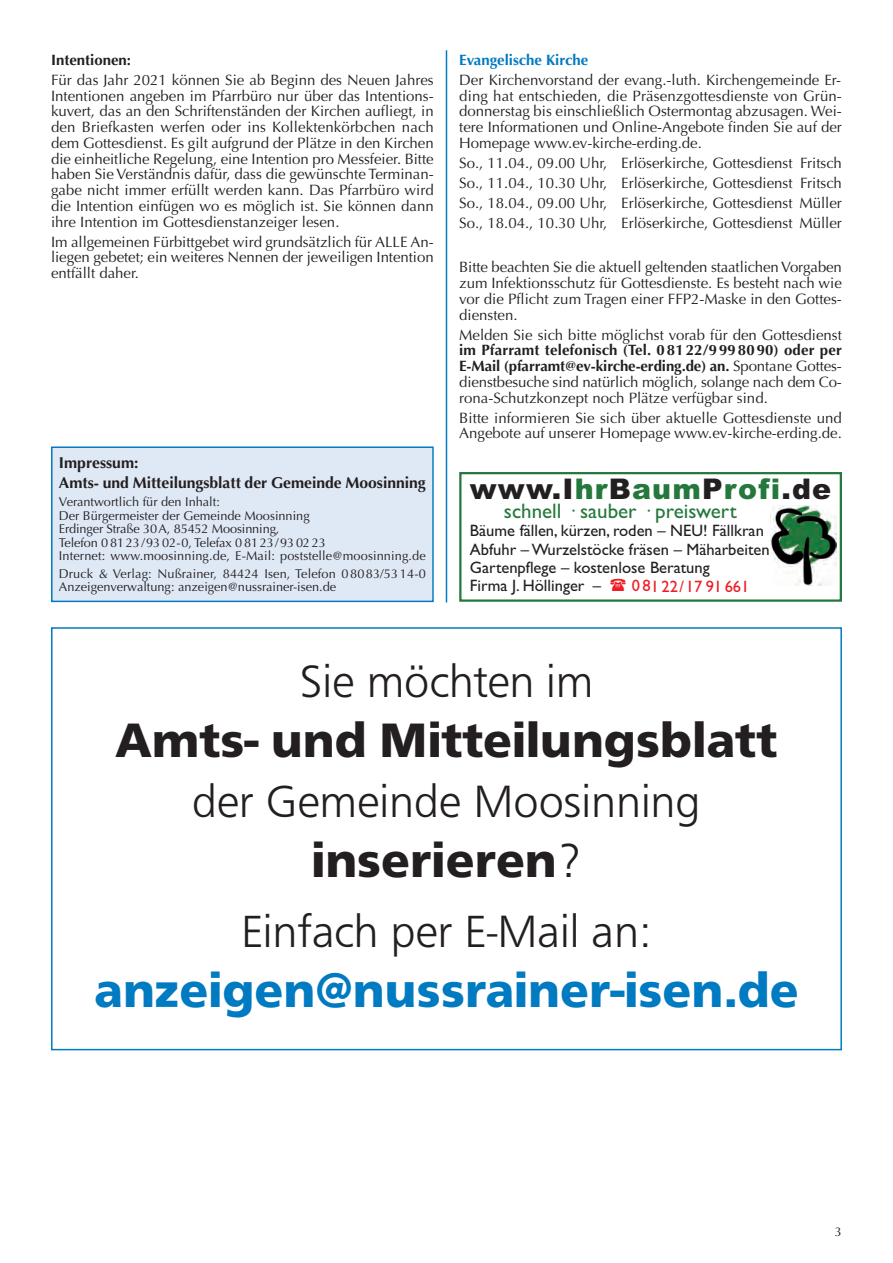
<style>
.page{position:relative;width:893px;height:1263px;background:#fff}
.page>*{position:absolute;margin:0;border:0;box-sizing:border-box;transform-origin:0 0}
.t1{font:700 50.1px "Front Page";color:#231f20}
.t2{font:700 50.1px "Front Page";color:#007ac0}
.t3{font:300 46.95px "Front Page";color:#231f20}
.t4{font:900 28.5px "Arial";letter-spacing:.04em;color:#231f20}
.t5{font:21px "Gill Sans";color:#24783c}
.t6{font:16.5px/18.5px "Gill Sans";color:#231f20}
.t7{font:16.5px "Gill Sans";color:#ee1d23}
.t8{font:700 15.75px/20px "Optima";color:#231f20}
.t9{font:15px/15.8px "Optima";color:#231f20;text-align:justify}
.t10{font:700 15px "Optima";color:#007ac0}
.t11{font:700 15px "Optima";color:#231f20}
.t12{font:12.75px/13.5px "Optima";color:#231f20}
.s1{font-weight:700}
.s2{color:#24783c}
.s3{font-weight:300}
</style>
<div class="page">
<hr style="left:446px;top:50px;width:1px;height:552px;background:#007ac0">
<div style="left:459px;top:472px;width:383px;height:130px;border:2px solid #24783c"></div>
<img style="left:771px;top:506px;width:66px;height:80px">
<div style="left:53px;top:448px;width:379px;height:153px;background:#dfe8f5"></div>
<div style="left:51px;top:446px;width:383px;height:156px;border:2px solid #007ac0"></div>
<div style="left:51px;top:627px;width:791px;height:423px;border:2px solid #007ac0"></div>
<p class="t11" style="left:51px;top:54px;width:82px">Intentionen:</p>
<p class="t9" style="left:51px;top:73px;width:384px">Für das Jahr 2021 können Sie ab Beginn des Neuen Jahres Intentionen angeben im Pfarrbüro nur über das Intentions&shy;kuvert, das an den Schriftenständen der Kirchen aufliegt, in den Briefkasten werfen oder ins Kollektenkörbchen nach dem Gottesdienst. Es gilt aufgrund der Plätze in den Kirchen die einheitliche Regelung, eine Intention pro Messfeier. Bitte haben Sie Verständnis dafür, dass die gewünschte Terminan&shy;gabe nicht immer erfüllt werden kann. Das Pfarrbüro wird die Intention einfügen wo es möglich ist. Sie können dann ihre Intention im Gottesdienstanzeiger lesen.</p>
<p class="t9" style="left:51px;top:235px;width:384px">Im allgemeinen Fürbittgebet wird grundsätzlich für ALLE An&shy;liegen gebetet; ein weiteres Nennen der jeweiligen Intention entfällt daher.</p>
<p class="t8" style="left:59px;top:454px;width:368px">Impressum:<br>Amts- und Mitteilungsblatt der Gemeinde Moosinning</p>
<p class="t12" style="left:59px;top:496px;width:368px">Verantwortlich für den Inhalt:<br>Der Bürgermeister der Gemeinde Moosinning<br>Erdinger Straße 30 A, 85452 Moosinning,<br>Telefon 0 81 23/93 02-0, Telefax 0 81 23/93 02 23<br>Internet: www.moosinning.de, E-Mail: poststelle@moosinning.de</p>
<p class="t12" style="left:59px;top:568px;width:368px">Druck &amp; Verlag: Nußrainer, 84424 Isen, Telefon 08083/53 14-0<br>Anzeigenverwaltung: anzeigen@nussrainer-isen.de</p>
<p class="t10" style="left:459px;top:54px;width:130px">Evangelische Kirche</p>
<p class="t9" style="left:459px;top:73px;width:384px">Der Kirchenvorstand der evang.-luth. Kirchengemeinde Er&shy;ding hat entschieden, die Präsenzgottesdienste von Grün&shy;donnerstag bis einschließlich Ostermontag abzusagen. Wei&shy;tere Informationen und Online-Angebote finden Sie auf der Homepage www.ev-kirche-erding.de.</p>
<p class="t9" style="left:459px;top:154px;width:384px;line-height:20px">So., 11.04., 09.00 Uhr, Erlöserkirche, Gottesdienst Fritsch So., 11.04., 10.30 Uhr, Erlöserkirche, Gottesdienst Fritsch So., 18.04., 09.00 Uhr, Erlöserkirche, Gottesdienst Müller So., 18.04., 10.30 Uhr, Erlöserkirche, Gottesdienst Müller</p>
<p class="t9" style="left:459px;top:261px;width:384px">Bitte beachten Sie die aktuell geltenden staatlichen Vorgaben zum Infektionsschutz für Gottesdienste. Es besteht nach wie vor die Pflicht zum Tragen einer FFP2-Maske in den Gottes&shy;diensten.</p>
<p class="t9" style="left:459px;top:328px;width:384px">Melden Sie sich bitte möglichst vorab für den Gottesdienst</p>
<p class="t9" style="left:459px;top:344px;width:384px"><span class="s1">im Pfarramt telefonisch (Tel. 0 81 22/9 99 80 90) oder per E-Mail (pfarramt@ev-kirche-erding.de) an.</span> Spontane Gottes&shy;dienstbesuche sind natürlich möglich, solange nach dem Co&shy;rona-Schutzkonzept noch Plätze verfügbar sind.</p>
<p class="t9" style="left:459px;top:411px;width:384px">Bitte informieren Sie sich über aktuelle Gottesdienste und<br>Angebote auf unserer Homepage www.ev-kirche-erding.de.</p>
<h3 class="t4" style="left:470px;top:473px;width:363px">www.I<span class="s2">hr</span>B<span class="s2">aum</span>P<span class="s2">rofi</span>.de</h3>
<h3 class="t5" style="left:504px;top:503px;width:234px">schnell · sauber · preiswert</h3>
<p class="t6" style="left:470px;top:523px;width:301px">Bäume fällen, kürzen, roden – NEU! Fällkran Abfuhr – Wurzelstöcke fräsen – Mäharbeiten Gartenpflege – kostenlose Beratung<br>Firma J. Höllinger –</p>
<p class="t7" style="left:632px;top:580px;width:119px">08122/17 91661</p>
<h2 class="t3" style="left:299px;top:663px;width:295px">Sie möchten im</h2>
<h1 class="t1" style="left:115px;top:721px;width:663px">Amts- und Mitteilungsblatt</h1>
<h2 class="t3" style="left:192px;top:783px;width:510px">der Gemeinde Moosinning</h2>
<h1 class="t1" style="left:311px;top:841px;width:271px">inserieren<span class="s3">?</span></h1>
<h2 class="t3" style="left:241px;top:913px;width:412px">Einfach per E-Mail an:</h2>
<h1 class="t2" style="left:94px;top:971px;width:706px">anzeigen@nussrainer-isen.de</h1>
<p class="t12" style="left:835px;top:1226px;width:9px">3</p>
</div>
